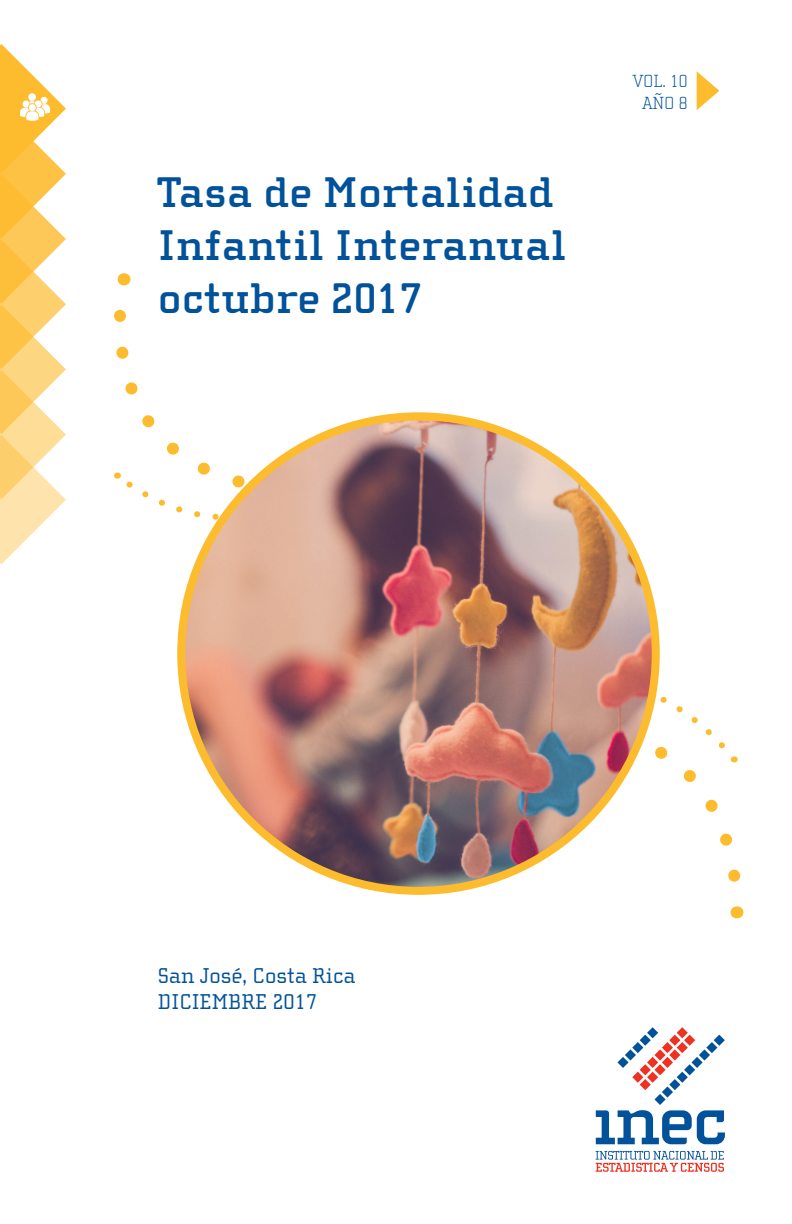
<style>
.page{position:relative;width:792px;height:1224px;background:#fff}
.page>*{position:absolute;margin:0;border:0;box-sizing:border-box;transform-origin:0 0}
.t1{font:700 44px "Cholla Slab";color:#01529a}
.t2{font:22px "Cholla Slab";color:#01529a}
.t3{font:100 18px/21.6px "Cholla Slab";color:#01529a;text-align:center}
</style>
<div class="page">
<svg style="left:596px;top:1151px;width:128px;height:21px"></svg>
<svg style="left:596px;top:1027px;width:129px;height:117px"></svg>
<svg style="left:696px;top:71px;width:24px;height:39px"></svg>
<svg style="left:0;top:44px;width:66px;height:520px"></svg>
<svg style="left:124px;top:273px;width:1px;height:12px"></svg>
<svg style="left:736px;top:906px;width:1px;height:12px"></svg>
<svg style="left:114px;top:309px;width:253px;height:256px"></svg>
<svg style="left:477px;top:635px;width:264px;height:253px"></svg>
<img style="left:181px;top:416px;width:475px;height:475px;border-radius:237px">
<p class="t1" style="left:158px;top:169px;width:397px">Tasa de Mortalidad</p>
<p class="t1" style="left:158px;top:221px;width:410px">Infantil Interanual</p>
<p class="t1" style="left:158px;top:274px;width:266px">octubre 2017</p>
<p class="t3" style="left:633px;top:70px;width:56px">VOL. 10<br>AÑO 8</p>
<p class="t2" style="left:158px;top:964px;width:199px">San José, Costa Rica</p>
<p class="t2" style="left:158px;top:990px;width:161px">DICIEMBRE 2017</p>
</div>
